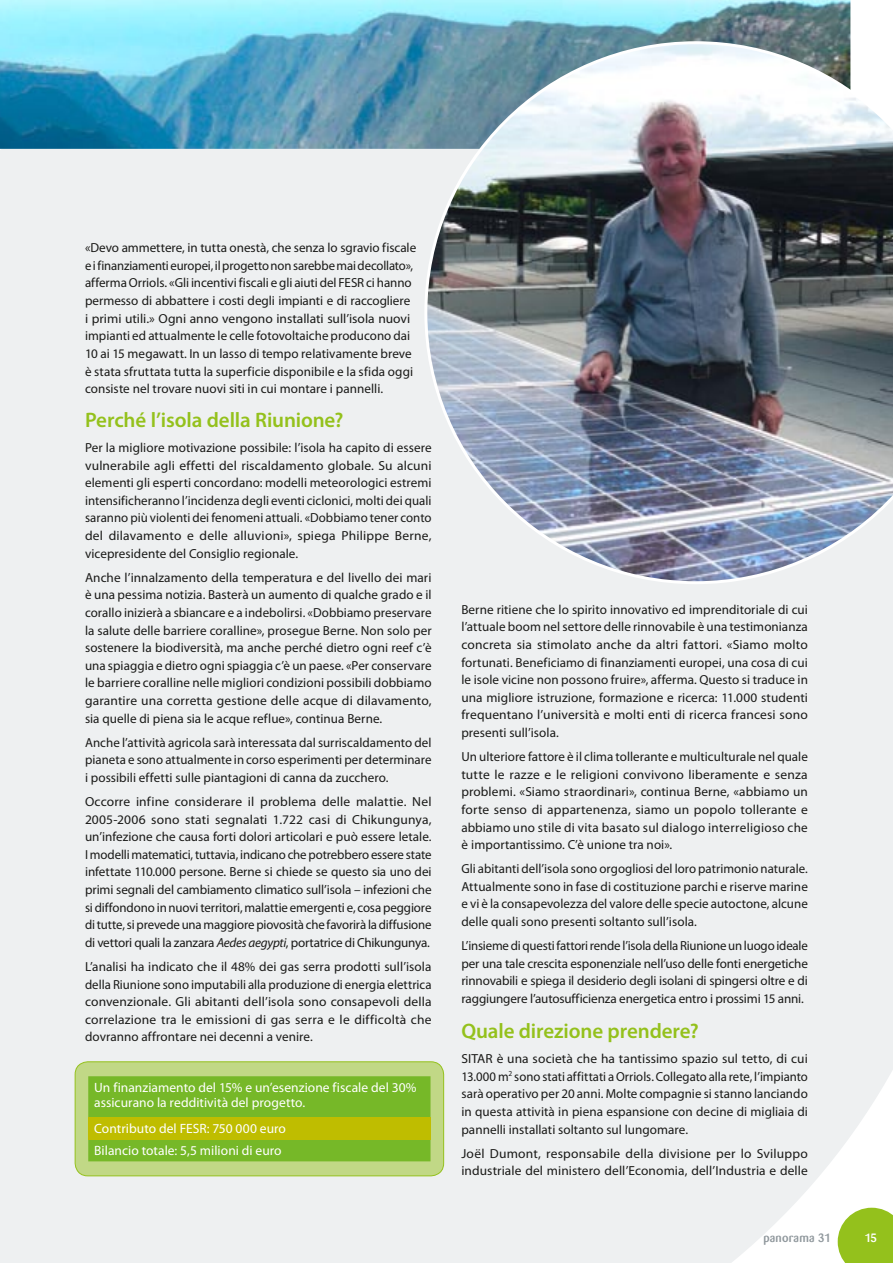
<style>
.page{position:relative;width:893px;height:1263px;background:#fff}
.page>*{position:absolute;margin:0;border:0;box-sizing:border-box;transform-origin:0 0}
.t1{font:600 21px "Myriad Pro";letter-spacing:-.005em;color:#94c11c}
.t2{font:13.5px/15px "Myriad Pro";letter-spacing:.005em;color:#fff}
.t3{font:13.2px/17.7px "Myriad Pro";color:#1a1a18;text-align:justify}
.t4{font:500 12px "Barmeno";letter-spacing:.02em;color:#8f979c}
.t5{font:500 12px "Barmeno";color:#fff}
.s1{font-style:italic}
</style>
<div class="page">
<div style="left:0;top:149px;width:893px;height:1114px;background:#eef0f1"></div>
<img style="left:0;top:0;width:850px;height:149px">
<svg style="left:838px;top:1208px;width:55px;height:55px;background:#9fc734"></svg>
<div style="left:75px;top:1062px;width:369px;height:114px;background:#c1d886;border-radius:13px"></div>
<div style="left:88px;top:1076px;width:342px;height:85px;background:#76b828"></div>
<div style="left:88px;top:1117px;width:342px;height:22px;background:#bfbd00"></div>
<div style="left:75px;top:1061px;width:369px;height:115px;border:1px solid #94c11c;border-radius:13px"></div>
<img style="left:424px;top:41px;width:469px;height:543px">
<p class="t3" style="left:85px;top:239px;width:333px;text-align:left">«Devo ammettere, in tutta onestà, che senza lo sgravio fiscale e i finanziamenti europei, il progetto non sarebbe mai decollato», afferma Orriols. «Gli incentivi fiscali e gli aiuti del FESR ci hanno permesso di abbattere i costi degli impianti e di raccogliere i primi utili.» Ogni anno vengono installati sull’isola nuovi impianti ed attualmente le celle fotovoltaiche producono dai 10 ai 15 megawatt. In un lasso di tempo relativamente breve è stata sfruttata tutta la superficie disponibile e la sfida oggi consiste nel trovare nuovi siti in cui montare i pannelli.</p>
<h1 class="t1" style="left:85px;top:408px;width:260px">Perché l’isola della Riunione?</h1>
<p class="t3" style="left:85px;top:439px;width:348px">Per la migliore motivazione possibile: l’isola ha capito di essere vulnerabile agli effetti del riscaldamento globale. Su alcuni elementi gli esperti concordano: modelli meteorologici estremi intensificheranno l’incidenza degli eventi ciclonici, molti dei quali saranno più violenti dei fenomeni attuali. «Dobbiamo tener conto del dilavamento e delle alluvioni», spiega Philippe Berne, vicepresidente del Consiglio regionale.</p>
<p class="t3" style="left:85px;top:569px;width:348px">Anche l’innalzamento della temperatura e del livello dei mari è una pessima notizia. Basterà un aumento di qualche grado e il corallo inizierà a sbiancare e a indebolirsi. «Dobbiamo preservare la salute delle barriere coralline», prosegue Berne. Non solo per sostenere la biodiversità, ma anche perché dietro ogni reef c’è una spiaggia e dietro ogni spiaggia c’è un paese. «Per conservare le barriere coralline nelle migliori condizioni possibili dobbiamo garantire una corretta gestione delle acque di dilavamento, sia quelle di piena sia le acque reflue», continua Berne.</p>
<p class="t3" style="left:85px;top:734px;width:348px">Anche l’attività agricola sarà interessata dal surriscaldamento del pianeta e sono attualmente in corso esperimenti per determinare i possibili effetti sulle piantagioni di canna da zucchero.</p>
<p class="t3" style="left:85px;top:793px;width:348px">Occorre infine considerare il problema delle malattie. Nel 2005-2006 sono stati segnalati 1.722 casi di Chikungunya, un’infezione che causa forti dolori articolari e può essere letale.<br>I modelli matematici, tuttavia, indicano che potrebbero essere state infettate 110.000 persone. Berne si chiede se questo sia uno dei primi segnali del cambiamento climatico sull’isola – infezioni che si diffondono in nuovi territori, malattie emergenti e, cosa peggiore di tutte, si prevede una maggiore piovosità che favorirà la diffusione di vettori quali la zanzara <span class="s1">Aedes aegypti</span>, portatrice di Chikungunya.</p>
<p class="t3" style="left:85px;top:958px;width:348px">L’analisi ha indicato che il 48% dei gas serra prodotti sull’isola della Riunione sono imputabili alla produzione di energia elettrica convenzionale. Gli abitanti dell’isola sono consapevoli della correlazione tra le emissioni di gas serra e le difficoltà che dovranno affrontare nei decenni a venire.</p>
<p class="t2" style="left:94px;top:1081px;width:324px">Un finanziamento del 15% e un’esenzione fiscale del 30% assicurano la redditività del progetto.</p>
<p class="t2" style="left:94px;top:1118px;width:193px;line-height:22.2px">Contributo del FESR: 750 000 euro<br>Bilancio totale: 5,5 milioni di euro</p>
<p class="t3" style="left:461px;top:601px;width:348px">Berne ritiene che lo spirito innovativo ed imprenditoriale di cui l’attuale boom nel settore delle rinnovabile è una testimonianza concreta sia stimolato anche da altri fattori. «Siamo molto fortunati. Beneficiamo di finanziamenti europei, una cosa di cui le isole vicine non possono fruire», afferma. Questo si traduce in una migliore istruzione, formazione e ricerca: 11.000 studenti frequentano l’università e molti enti di ricerca francesi sono presenti sull’isola.</p>
<p class="t3" style="left:461px;top:748px;width:348px">Un ulteriore fattore è il clima tollerante e multiculturale nel quale tutte le razze e le religioni convivono liberamente e senza problemi. «Siamo straordinari», continua Berne, «abbiamo un forte senso di appartenenza, siamo un popolo tollerante e abbiamo uno stile di vita basato sul dialogo interreligioso che è importantissimo. C’è unione tra noi».</p>
<p class="t3" style="left:461px;top:860px;width:348px">Gli abitanti dell’isola sono orgogliosi del loro patrimonio naturale.<br>Attualmente sono in fase di costituzione parchi e riserve marine e vi è la consapevolezza del valore delle specie autoctone, alcune delle quali sono presenti soltanto sull’isola.</p>
<p class="t3" style="left:461px;top:937px;width:348px">L’insieme di questi fattori rende l’isola della Riunione un luogo ideale per una tale crescita esponenziale nell’uso delle fonti energetiche rinnovabili e spiega il desiderio degli isolani di spingersi oltre e di raggiungere l’autosufficienza energetica entro i prossimi 15 anni.</p>
<h1 class="t1" style="left:461px;top:1019px;width:239px">Quale direzione prendere?</h1>
<p class="t3" style="left:461px;top:1050px;width:348px">SITAR è una società che ha tantissimo spazio sul tetto, di cui 13.000 m<sup>2</sup> sono stati affittati a Orriols. Collegato alla rete, l’impianto sarà operativo per 20 anni. Molte compagnie si stanno lanciando in questa attività in piena espansione con decine di migliaia di pannelli installati soltanto sul lungomare.</p>
<p class="t3" style="left:461px;top:1144px;width:348px">Joël Dumont, responsabile della divisione per lo Sviluppo industriale del ministero dell’Economia, dell’Industria e delle</p>
<p class="t4" style="left:763px;top:1230px;width:69px">panorama 31</p>
<p class="t5" style="left:865px;top:1231px;width:14px">15</p>
</div>
